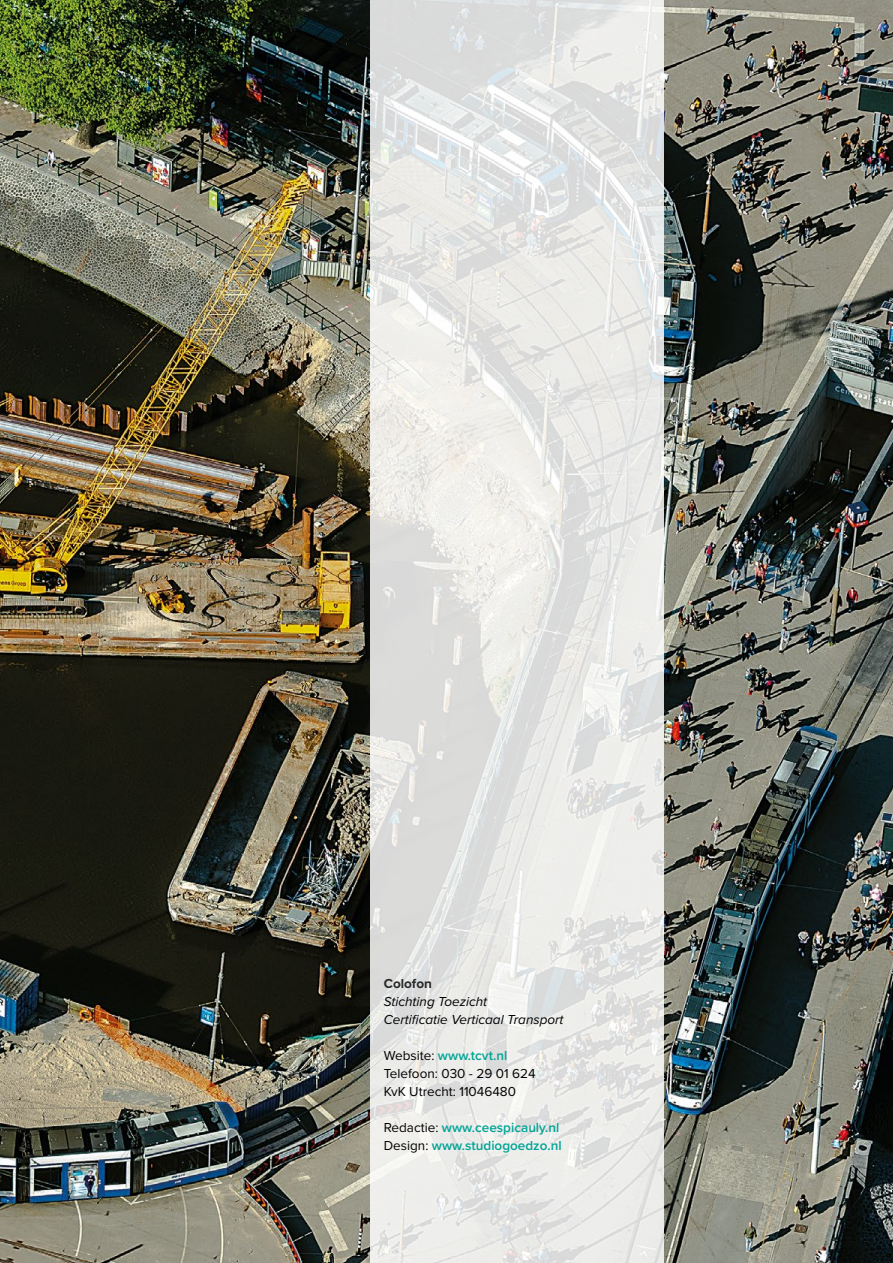
<style>
.page{position:relative;width:893px;height:1263px;background:#fff}
.page>*{position:absolute;margin:0;border:0;box-sizing:border-box;transform-origin:0 0}
.t1{font:13.5px/18px "Proxima Nova";color:#000}
.t2{font:600 13.5px/18px "Proxima Nova";color:#00a495}
.t3{font:italic 13.5px/18px "Proxima Nova";color:#000}
.t4{font:700 13.5px "Proxima Nova";color:#282827}
.s1{font-weight:600;color:#00a495}
.s2{font-weight:400;color:#000}
</style>
<div class="page">
<img style="left:0;top:0;width:893px;height:1263px">
<svg style="left:370px;top:0;width:293px;height:1263px;background:#e6e6e5"></svg>
<p class="t4" style="left:384px;top:973px;width:50px">Colofon</p>
<p class="t3" style="left:384px;top:992px;width:181px">Stichting Toezicht<br>Certificatie Verticaal Transport</p>
<p class="t1" style="left:384px;top:1046px;width:153px">Website: <span class="s1">www.tcvt.nl<br></span>Telefoon: 030 - 29 01 624<br>KvK Utrecht: 11046480</p>
<p class="t2" style="left:384px;top:1118px;width:179px"><span class="s2">Redactie:</span> www.ceespicauly.nl<br><span class="s2">Design:</span> www.studiogoedzo.nl</p>
</div>
